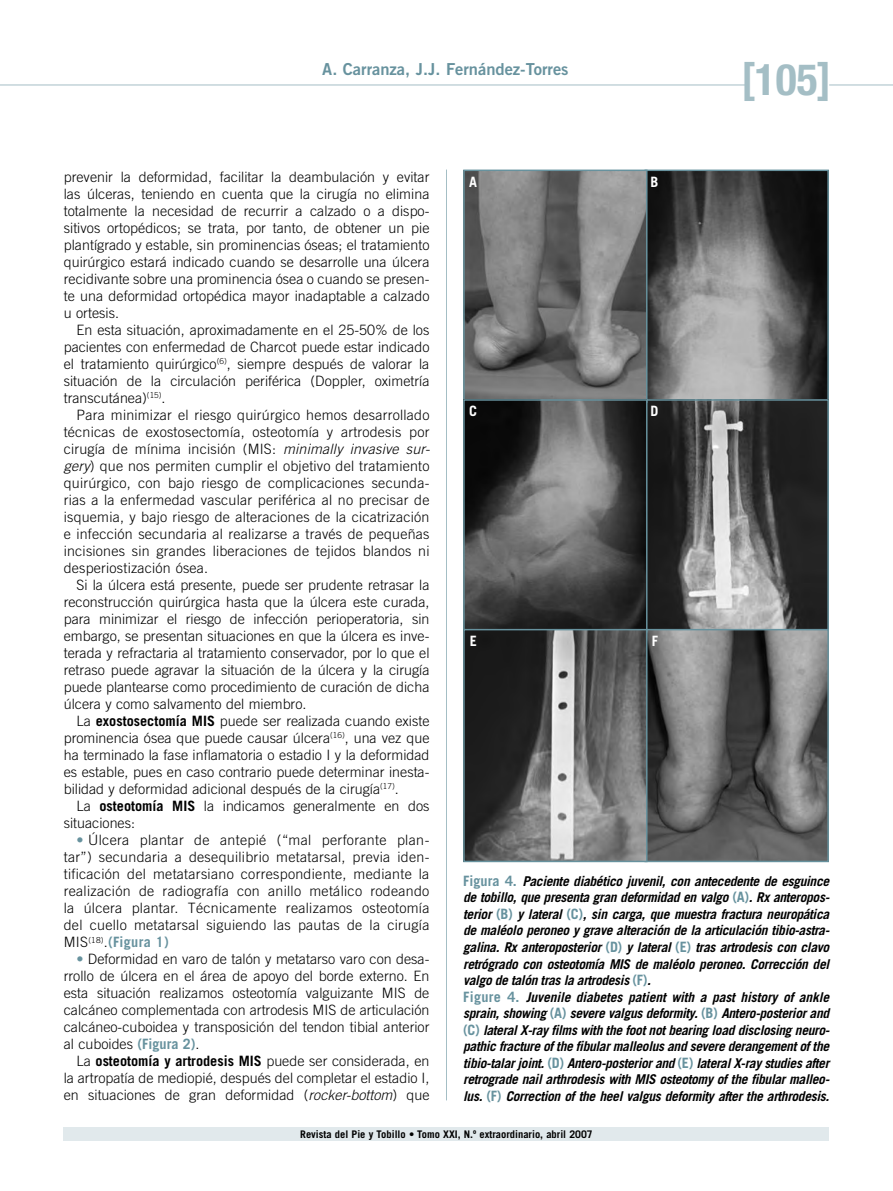
<style>
.page{position:relative;width:893px;height:1191px;background:#fff}
.page>*{position:absolute;margin:0;border:0;box-sizing:border-box;transform-origin:0 0}
.t1{font:700 condensed 43.5px "Helvetica Neue";color:#a4bec5}
.t2{font:16.5px "Trade Gothic Bold Two";color:#67929e}
.texto_general{font:300 14.25px/17px "Trade Gothic";color:#000;text-align:justify}
.texto_general-2{font:700 14.25px "Trade Gothic";color:#fff}
.PIES_DE_FOTO-Inglés{font:italic 700 13.5px/16.5px "Trade Gothic";letter-spacing:-.025em;color:#000;text-align:justify}
.PIES_DE_FOTO{font:italic 700 13.5px/16.5px "Trade Gothic";letter-spacing:-.025em;color:#000;text-align:justify}
.t3{font:700 10.5px "Trade Gothic";color:#000}
.s1{font-style:italic}
.s2{font-weight:700}
.s3{color:#67929e}
.s4{font-weight:700;color:#67929e}
.s5{font-style:normal;font-size:14.25px;color:#67929e}
</style>
<div class="page">
<hr style="left:0;top:85px;width:747px;height:1px;background:#a4bec5">
<hr style="left:829px;top:85px;width:64px;height:1px;background:#a4bec5">
<div style="left:64px;top:1127px;width:765px;height:13px;background:#e1e9ec"></div>
<hr style="left:446px;top:170px;width:1px;height:930px;background:#a4bec5">
<img style="left:647px;top:173px;width:179px;height:226px">
<div style="left:644px;top:170px;width:185px;height:233px;border:2px solid #67929e"></div>
<img style="left:647px;top:402px;width:179px;height:227px">
<div style="left:644px;top:399px;width:185px;height:233px;border:2px solid #67929e"></div>
<img style="left:647px;top:632px;width:179px;height:227px">
<div style="left:644px;top:629px;width:185px;height:233px;border:2px solid #67929e"></div>
<img style="left:466px;top:173px;width:178px;height:226px">
<div style="left:463px;top:170px;width:184px;height:233px;border:2px solid #67929e"></div>
<img style="left:466px;top:402px;width:178px;height:227px">
<div style="left:463px;top:399px;width:184px;height:233px;border:2px solid #67929e"></div>
<img style="left:466px;top:632px;width:178px;height:227px">
<div style="left:463px;top:629px;width:184px;height:233px;border:2px solid #67929e"></div>
<p class="t2" style="left:322px;top:59px;width:248px">A. Carranza, J.J. Fernández-Torres</p>
<h1 class="t1" style="left:741px;top:53px;width:92px">[105]</h1>
<p class="texto_general" style="left:64px;top:168px;width:367px">prevenir la deformidad, facilitar la deambulación y evitar las úlceras, teniendo en cuenta que la cirugía no elimina totalmente la necesidad de recurrir a calzado o a dispo&shy;sitivos ortopédicos; se trata, por tanto, de obtener un pie plantígrado y estable, sin prominencias óseas; el tratamiento quirúrgico estará indicado cuando se desarrolle una úlcera recidivante sobre una prominencia ósea o cuando se presen&shy;te una deformidad ortopédica mayor inadaptable a calzado u ortesis.</p>
<p class="texto_general" style="left:64px;top:321px;width:367px;text-indent:13px">En esta situación, aproximadamente en el 25-50% de los pacientes con enfermedad de Charcot puede estar indicado el tratamiento quirúrgico<sup>(6)</sup>, siempre después de valorar la situación de la circulación periférica (Doppler, oximetría transcutánea)<sup>(15)</sup>.</p>
<p class="texto_general" style="left:64px;top:406px;width:367px;text-indent:13px">Para minimizar el riesgo quirúrgico hemos desarrollado técnicas de exostosectomía, osteotomía y artrodesis por cirugía de mínima incisión (MIS: <span class="s1">minimally invasive sur&shy;gery</span>) que nos permiten cumplir el objetivo del tratamiento quirúrgico, con bajo riesgo de complicaciones secunda&shy;rias a la enfermedad vascular periférica al no precisar de isquemia, y bajo riesgo de alteraciones de la cicatrización e infección secundaria al realizarse a través de pequeñas incisiones sin grandes liberaciones de tejidos blandos ni desperiostización ósea.</p>
<p class="texto_general" style="left:64px;top:576px;width:367px;text-indent:13px">Si la úlcera está presente, puede ser prudente retrasar la reconstrucción quirúrgica hasta que la úlcera este curada, para minimizar el riesgo de infección perioperatoria, sin embargo, se presentan situaciones en que la úlcera es inve&shy;terada y refractaria al tratamiento conservador, por lo que el retraso puede agravar la situación de la úlcera y la cirugía puede plantearse como procedimiento de curación de dicha úlcera y como salvamento del miembro.</p>
<p class="texto_general" style="left:64px;top:712px;width:367px;text-indent:13px">La <span class="s2">exostosectomía MIS</span> puede ser realizada cuando existe prominencia ósea que puede causar úlcera<sup>(16)</sup>, una vez que ha terminado la fase inflamatoria o estadio I y la deformidad es estable, pues en caso contrario puede determinar inesta&shy;bilidad y deformidad adicional después de la cirugía<sup>(17)</sup>.</p>
<p class="texto_general" style="left:64px;top:797px;width:367px;text-indent:13px">La <span class="s2">osteotomía MIS</span> la indicamos generalmente en dos situaciones:</p>
<p class="texto_general" style="left:64px;top:831px;width:367px;text-indent:13px"><span class="s3">•</span> Úlcera plantar de antepié (“mal perforante plan&shy;tar”) secundaria a desequilibrio metatarsal, previa iden&shy;tificación del metatarsiano correspondiente, mediante la realización de radiografía con anillo metálico rodeando la úlcera plantar. Técnicamente realizamos osteotomía del cuello metatarsal siguiendo las pautas de la cirugía MIS<sup>(18)</sup>.<span class="s4">(Figura 1)</span></p>
<p class="texto_general" style="left:64px;top:950px;width:367px;text-indent:13px"><span class="s3">•</span> Deformidad en varo de talón y metatarso varo con desa&shy;rrollo de úlcera en el área de apoyo del borde externo. En esta situación realizamos osteotomía valguizante MIS de calcáneo complementada con artrodesis MIS de articulación calcáneo-cuboidea y transposición del tendon tibial anterior al cuboides <span class="s4">(Figura 2)</span>.</p>
<p class="texto_general" style="left:64px;top:1052px;width:367px;text-indent:13px">La <span class="s2">osteotomía y artrodesis MIS</span> puede ser considerada, en la artropatía de mediopié, después del completar el estadio I, en situaciones de gran deformidad (<span class="s1">rocker-bottom</span>) que</p>
<p class="texto_general-2" style="left:469px;top:173px;width:9px">A</p>
<p class="texto_general-2" style="left:650px;top:173px;width:9px">B</p>
<p class="texto_general-2" style="left:469px;top:402px;width:9px">C</p>
<p class="texto_general-2" style="left:650px;top:402px;width:9px">D</p>
<p class="texto_general-2" style="left:470px;top:632px;width:9px">E</p>
<p class="texto_general-2" style="left:652px;top:632px;width:8px">F</p>
<p class="PIES_DE_FOTO" style="left:463px;top:872px;width:368px"><span class="s5">Figura 4.</span> Paciente diabético juvenil, con antecedente de esguince de tobillo, que presenta gran deformidad en valgo <span class="s5">(A)</span>. Rx anteropos&shy;terior <span class="s5">(B)</span> y lateral <span class="s5">(C)</span>, sin carga, que muestra fractura neuropática de maléolo peroneo y grave alteración de la articulación tibio-astra&shy;galina. Rx anteroposterior <span class="s5">(D)</span> y lateral <span class="s5">(E)</span> tras artrodesis con clavo retrógrado con osteotomía MIS de maléolo peroneo. Corrección del valgo de talón tras la artrodesis <span class="s5">(F)</span>.</p>
<p class="PIES_DE_FOTO-Inglés" style="left:463px;top:988px;width:368px"><span class="s5">Figure 4.</span> Juvenile diabetes patient with a past history of ankle sprain, showing <span class="s5">(A)</span> severe valgus deformity. <span class="s5">(B)</span> Antero-posterior and <span class="s5">(C)</span> lateral X-ray films with the foot not bearing load disclosing neuro&shy;pathic fracture of the fibular malleolus and severe derangement of the tibio-talar joint. <span class="s5">(D)</span> Antero-posterior and <span class="s5">(E)</span> lateral X-ray studies after retrograde nail arthrodesis with MIS osteotomy of the fibular malleo&shy;lus. <span class="s5">(F)</span> Correction of the heel valgus deformity after the arthrodesis.</p>
<p class="t3" style="left:300px;top:1127px;width:294px">Revista del Pie y Tobillo • Tomo XXI, N.º extraordinario, abril 2007</p>
</div>
